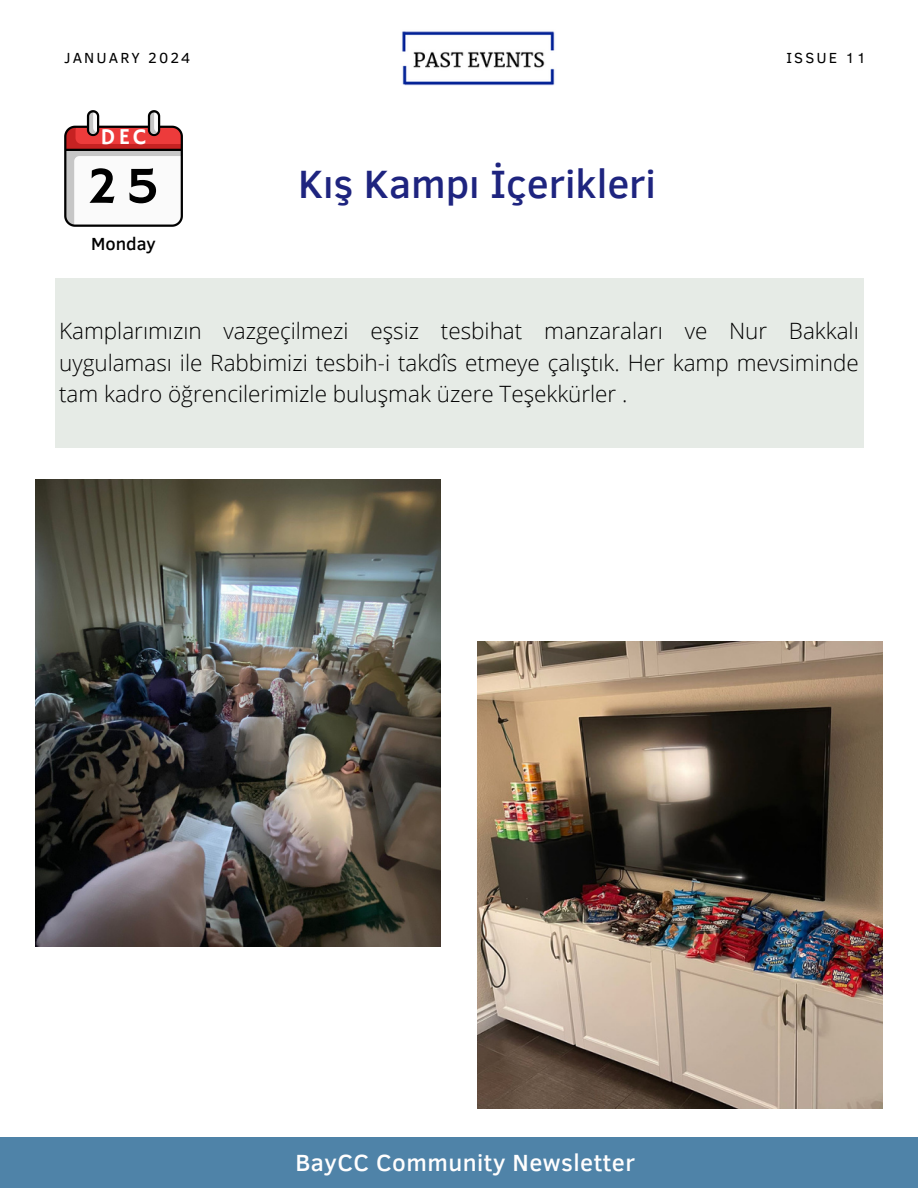
<style>
.page{position:relative;width:918px;height:1188px;background:#fff}
.page>*{position:absolute;margin:0;border:0;box-sizing:border-box;transform-origin:0 0}
.t1{font:52.05px "Hammersmith One";color:#000}
.t2{font:500 40.5px "Clear Sans";color:#1e247f}
.t3{font:500 24px "Clear Sans";letter-spacing:.02em;color:#fffefe}
.t4{font:22.65px "Hammersmith One";color:#fff}
.t5{font:300 22.5px/31.5px "Open Sans";color:#000;text-align:justify}
.t6{font:500 18px "Clear Sans";color:#000}
.t7{font:15px "Clear Sans";letter-spacing:.14em;color:#000}
</style>
<div class="page">
<div style="left:0;top:1137px;width:918px;height:51px;background:#4f83a8"></div>
<svg style="left:64px;top:110px;width:119px;height:117px"></svg>
<div style="left:55px;top:279px;width:808px;height:169px;background:#e6ebe6"></div>
<img style="left:402px;top:31px;width:153px;height:55px">
<img style="left:477px;top:642px;width:405px;height:467px">
<img style="left:35px;top:480px;width:405px;height:467px">
<p class="t7" style="left:64px;top:47px;width:128px">JANUARY 2024</p>
<p class="t4" style="left:101px;top:124px;width:47px">DEC</p>
<h1 class="t1" style="left:87px;top:156px;width:74px">25</h1>
<p class="t6" style="left:91px;top:230px;width:66px">Monday</p>
<h2 class="t2" style="left:298px;top:154px;width:359px">Kış Kampı İçerikleri</h2>
<p class="t7" style="left:787px;top:47px;width:81px">ISSUE 11</p>
<p class="t5" style="left:59px;top:315px;width:801px">Kamplarımızın vazgeçilmezi eşsiz tesbihat manzaraları ve Nur Bakkalı uygulaması ile Rabbimizi tesbih-i takdîs etmeye çalıştık. Her kamp mevsiminde tam kadro öğrencilerimizle buluşmak üzere Teşekkürler .</p>
<p class="t3" style="left:295px;top:1145px;width:341px">BayCC Community Newsletter</p>
</div>
